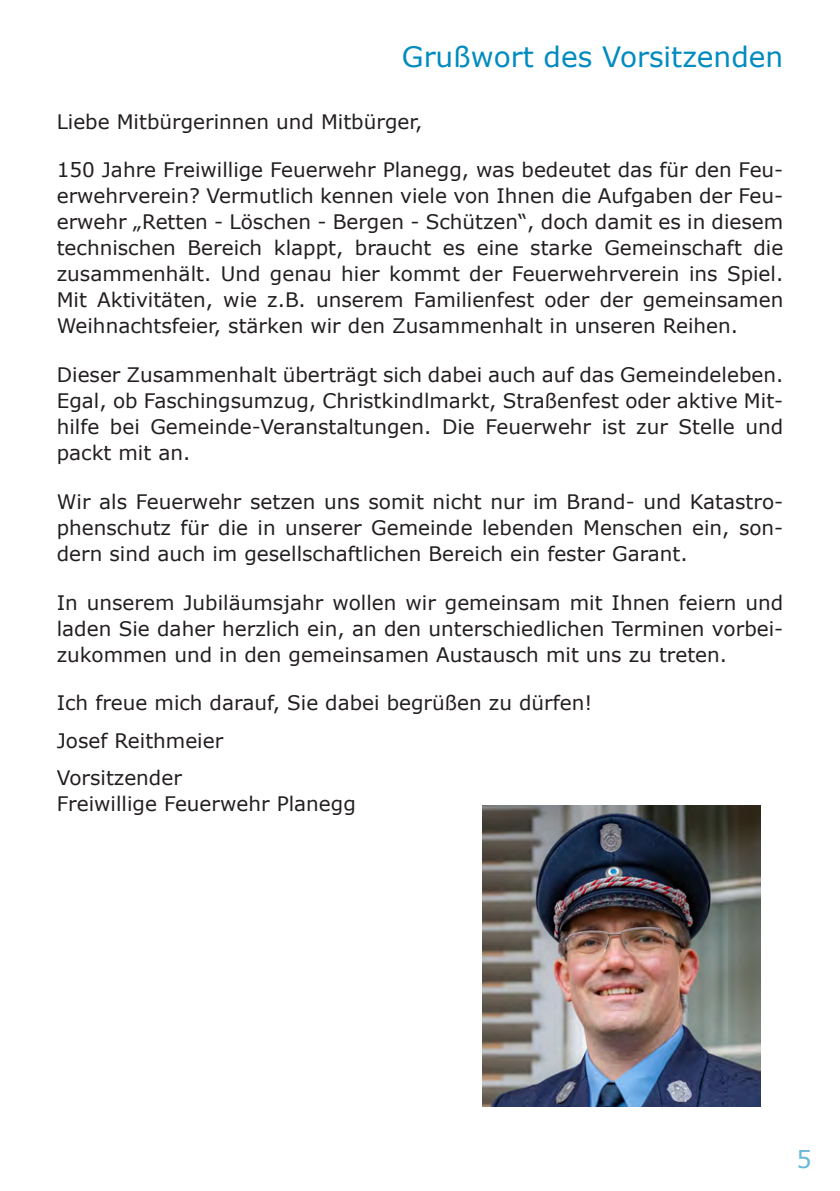
<style>
.page{position:relative;width:840px;height:1191px;background:#fff}
.page>*{position:absolute;margin:0;border:0;box-sizing:border-box;transform-origin:0 0}
.t1{font:28px "Verdana";color:#008bbf}
.t2{font:24px "Verdana";color:#66b9d8}
.t3{font:20px/26px "Verdana";color:#231f20;text-align:justify}
</style>
<div class="page">
<img style="left:482px;top:805px;width:277px;height:301px">
<h1 class="t1" style="left:402px;top:45px;width:382px">Grußwort des Vorsitzenden</h1>
<p class="t3" style="left:57px;top:110px;width:367px">Liebe Mitbürgerinnen und Mitbürger,</p>
<p class="t3" style="left:57px;top:159px;width:727px">150 Jahre Freiwillige Feuerwehr Planegg, was bedeutet das für den Feu&shy;erwehrverein? Vermutlich kennen viele von Ihnen die Aufgaben der Feu&shy;erwehr „Retten - Löschen - Bergen - Schützen“, doch damit es in diesem technischen Bereich klappt, braucht es eine starke Gemeinschaft die zusammenhält. Und genau hier kommt der Feuerwehrverein ins Spiel.<br>Mit Aktivitäten, wie z.B. unserem Familienfest oder der gemeinsamen Weihnachtsfeier, stärken wir den Zusammenhalt in unseren Reihen.</p>
<p class="t3" style="left:57px;top:363px;width:727px">Dieser Zusammenhalt überträgt sich dabei auch auf das Gemeindeleben.<br>Egal, ob Faschingsumzug, Christkindlmarkt, Straßenfest oder aktive Mit&shy;hilfe bei Gemeinde-Veranstaltungen. Die Feuerwehr ist zur Stelle und packt mit an.</p>
<p class="t3" style="left:57px;top:490px;width:727px">Wir als Feuerwehr setzen uns somit nicht nur im Brand- und Katastro&shy;phenschutz für die in unserer Gemeinde lebenden Menschen ein, son&shy;dern sind auch im gesellschaftlichen Bereich ein fester Garant.</p>
<p class="t3" style="left:57px;top:591px;width:727px">In unserem Jubiläumsjahr wollen wir gemeinsam mit Ihnen feiern und laden Sie daher herzlich ein, an den unterschiedlichen Terminen vorbei&shy;zukommen und in den gemeinsamen Austausch mit uns zu treten.</p>
<p class="t3" style="left:57px;top:686px;width:537px;line-height:37.4px;text-align:left">Ich freue mich darauf, Sie dabei begrüßen zu dürfen!<br>Josef Reithmeier<br>Vorsitzender</p>
<p class="t3" style="left:57px;top:792px;width:300px">Freiwillige Feuerwehr Planegg</p>
<p class="t2" style="left:795px;top:1149px;width:17px">5</p>
</div>
